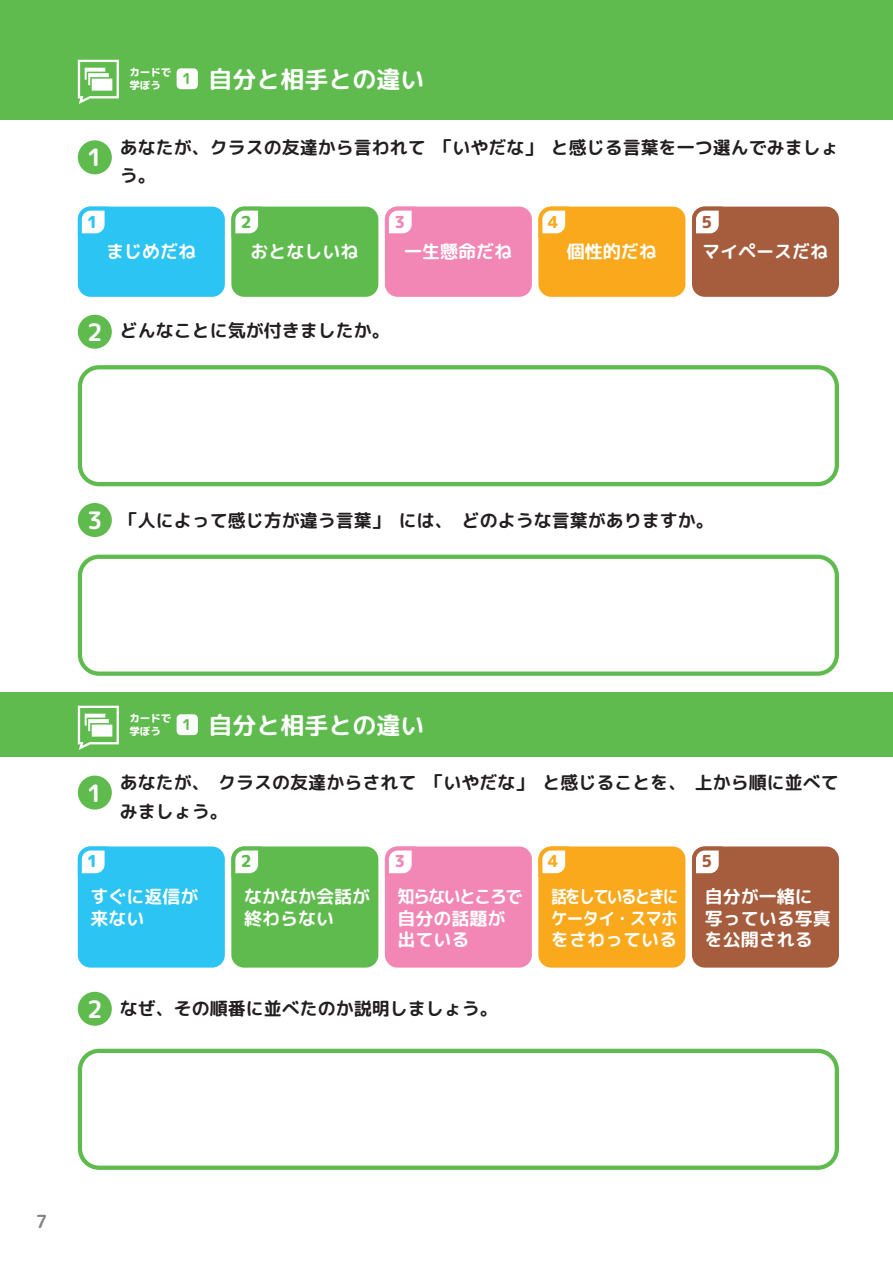
<style>
.page{position:relative;width:893px;height:1263px;background:#fff}
.page>*{position:absolute;margin:0;border:0;box-sizing:border-box;transform-origin:0 0}
.t1{font:24px "rounded mplus 1 p bold";color:#fff}
.t2{font:18px/28.5px "rounded mplus 1 p bold";color:#231f20}
.t3{font:18px/21.6px "rounded mplus 1 p bold";color:#fff}
.t4{font:18px/21.6px "rounded mplus 1 p bold";color:#fff;text-align:justify;scale:.88 1}
.t5{font:18px/21.6px "rounded mplus 1 p bold";color:#fff;scale:.94 1}
.t6{font:18px "rounded mplus 1 p bold";color:#808285}
.t7{font:16.5px "rounded mplus 1 p heavy";color:#2bc4f3}
.t8{font:16.5px "rounded mplus 1 p heavy";color:#5fbb4e}
.t9{font:16.5px "rounded mplus 1 p heavy";color:#f287b6}
.t10{font:16.5px "rounded mplus 1 p heavy";color:#f9a91b}
.t11{font:16.5px "rounded mplus 1 p heavy";color:#a65d3e}
.t12{font:15px "rounded mplus 1 p bold";color:#5fbb4e}
.t13{font:10.5px/12.6px "rounded mplus 1 p heavy";color:#fff}
</style>
<div class="page">
<div style="left:0;top:0;width:893px;height:119px;background:#5fbb4e"></div>
<svg style="left:78px;top:60px;width:41px;height:44px"></svg>
<div style="left:0;top:692px;width:893px;height:65px;background:#5fbb4e"></div>
<div style="left:78px;top:140px;width:34px;height:34px;background:#5fbb4e;border-radius:50%"></div>
<div style="left:78px;top:775px;width:34px;height:34px;background:#5fbb4e;border-radius:50%"></div>
<div style="left:78px;top:315px;width:34px;height:34px;background:#5fbb4e;border-radius:50%"></div>
<div style="left:78px;top:992px;width:34px;height:34px;background:#5fbb4e;border-radius:50%"></div>
<div style="left:78px;top:503px;width:34px;height:34px;background:#5fbb4e;border-radius:50%"></div>
<div style="left:78px;top:207px;width:147px;height:90px;background:#2bc4f3;border-radius:13px"></div>
<div style="left:231px;top:207px;width:147px;height:90px;background:#5fbb4e;border-radius:13px"></div>
<div style="left:385px;top:207px;width:147px;height:90px;background:#f287b6;border-radius:13px"></div>
<div style="left:538px;top:207px;width:147px;height:90px;background:#f9a91b;border-radius:13px"></div>
<div style="left:692px;top:207px;width:147px;height:90px;background:#a65d3e;border-radius:13px"></div>
<div style="left:78px;top:846px;width:147px;height:122px;background:#2bc4f3;border-radius:13px"></div>
<div style="left:231px;top:846px;width:147px;height:122px;background:#5fbb4e;border-radius:13px"></div>
<div style="left:385px;top:846px;width:147px;height:122px;background:#f287b6;border-radius:13px"></div>
<div style="left:538px;top:846px;width:147px;height:122px;background:#f9a91b;border-radius:13px"></div>
<div style="left:692px;top:846px;width:147px;height:122px;background:#a65d3e;border-radius:13px"></div>
<div style="left:177px;top:68px;width:21px;height:21px;background:#fff;border-radius:4px"></div>
<div style="left:78px;top:365px;width:761px;height:121px;border:4px solid #5fbb4e;border-radius:19px"></div>
<div style="left:78px;top:555px;width:761px;height:121px;border:4px solid #5fbb4e;border-radius:19px"></div>
<div style="left:78px;top:1049px;width:761px;height:121px;border:4px solid #5fbb4e;border-radius:19px"></div>
<svg style="left:78px;top:706px;width:41px;height:44px"></svg>
<div style="left:177px;top:714px;width:21px;height:21px;background:#fff;border-radius:4px"></div>
<svg style="left:78px;top:207px;width:27px;height:27px"></svg>
<svg style="left:78px;top:846px;width:31px;height:28px"></svg>
<svg style="left:231px;top:207px;width:28px;height:30px"></svg>
<svg style="left:231px;top:846px;width:31px;height:31px"></svg>
<svg style="left:385px;top:207px;width:27px;height:27px"></svg>
<svg style="left:385px;top:846px;width:31px;height:28px"></svg>
<svg style="left:538px;top:207px;width:28px;height:30px"></svg>
<svg style="left:538px;top:846px;width:31px;height:31px"></svg>
<svg style="left:692px;top:207px;width:27px;height:27px"></svg>
<svg style="left:692px;top:846px;width:31px;height:28px"></svg>
<p class="t13" style="left:129px;top:66px;width:43px">カードで学ぼう</p>
<h1 class="t1" style="left:208px;top:62px;width:217px">自分と相手との違い</h1>
<p class="t12" style="left:182px;top:68px;width:11px">1</p>
<h1 class="t1" style="left:87px;top:141px;width:17px">1</h1>
<p class="t2" style="left:120px;top:133px;width:721px">あなたが、クラスの友達から言われて「いやだな」と感じる言葉を一つ選んでみましょう。</p>
<p class="t7" style="left:87px;top:210px;width:12px">1</p>
<p class="t8" style="left:241px;top:210px;width:12px">2</p>
<p class="t9" style="left:394px;top:210px;width:12px">3</p>
<p class="t10" style="left:548px;top:210px;width:12px">4</p>
<p class="t11" style="left:701px;top:210px;width:12px">5</p>
<p class="t3" style="left:106px;top:241px;width:91px">まじめだね</p>
<p class="t3" style="left:251px;top:241px;width:109px">おとなしいね</p>
<p class="t3" style="left:404px;top:241px;width:109px">一生懸命だね</p>
<p class="t3" style="left:567px;top:241px;width:91px">個性的だね</p>
<p class="t3" style="left:702px;top:241px;width:127px">マイペースだね</p>
<h1 class="t1" style="left:87px;top:315px;width:17px">2</h1>
<p class="t2" style="left:120px;top:316px;width:271px">どんなことに気が付きましたか。</p>
<h1 class="t1" style="left:87px;top:503px;width:17px">3</h1>
<p class="t2" style="left:120px;top:507px;width:595px">「人によって感じ方が違う言葉」には、どのような言葉がありますか。</p>
<h1 class="t1" style="left:87px;top:776px;width:17px">1</h1>
<p class="t7" style="left:87px;top:850px;width:12px">1</p>
<p class="t13" style="left:129px;top:712px;width:43px">カードで学ぼう</p>
<p class="t12" style="left:182px;top:714px;width:11px">1</p>
<h1 class="t1" style="left:208px;top:708px;width:217px">自分と相手との違い</h1>
<p class="t2" style="left:120px;top:768px;width:721px">あなたが、クラスの友達からされて「いやだな」と感じることを、上から順に並べてみましょう。</p>
<p class="t8" style="left:241px;top:850px;width:12px">2</p>
<p class="t9" style="left:394px;top:850px;width:12px">3</p>
<p class="t10" style="left:548px;top:850px;width:12px">4</p>
<p class="t11" style="left:701px;top:850px;width:12px">5</p>
<p class="t3" style="left:91px;top:886px;width:109px">すぐに返信が来ない</p>
<p class="t3" style="left:244px;top:886px;width:127px">なかなか会話が終わらない</p>
<p class="t5" style="left:398px;top:886px;width:134px">知らないところで自分の話題が出ている</p>
<p class="t4" style="left:551px;top:886px;width:146px">話をしているときにケータイ・スマホをさわっている</p>
<p class="t3" style="left:705px;top:886px;width:127px">自分が一緒に写っている写真を公開される</p>
<h1 class="t1" style="left:87px;top:992px;width:17px">2</h1>
<p class="t2" style="left:120px;top:994px;width:379px">なぜ、その順番に並べたのか説明しましょう。</p>
<p class="t6" style="left:36px;top:1209px;width:13px">7</p>
</div>
